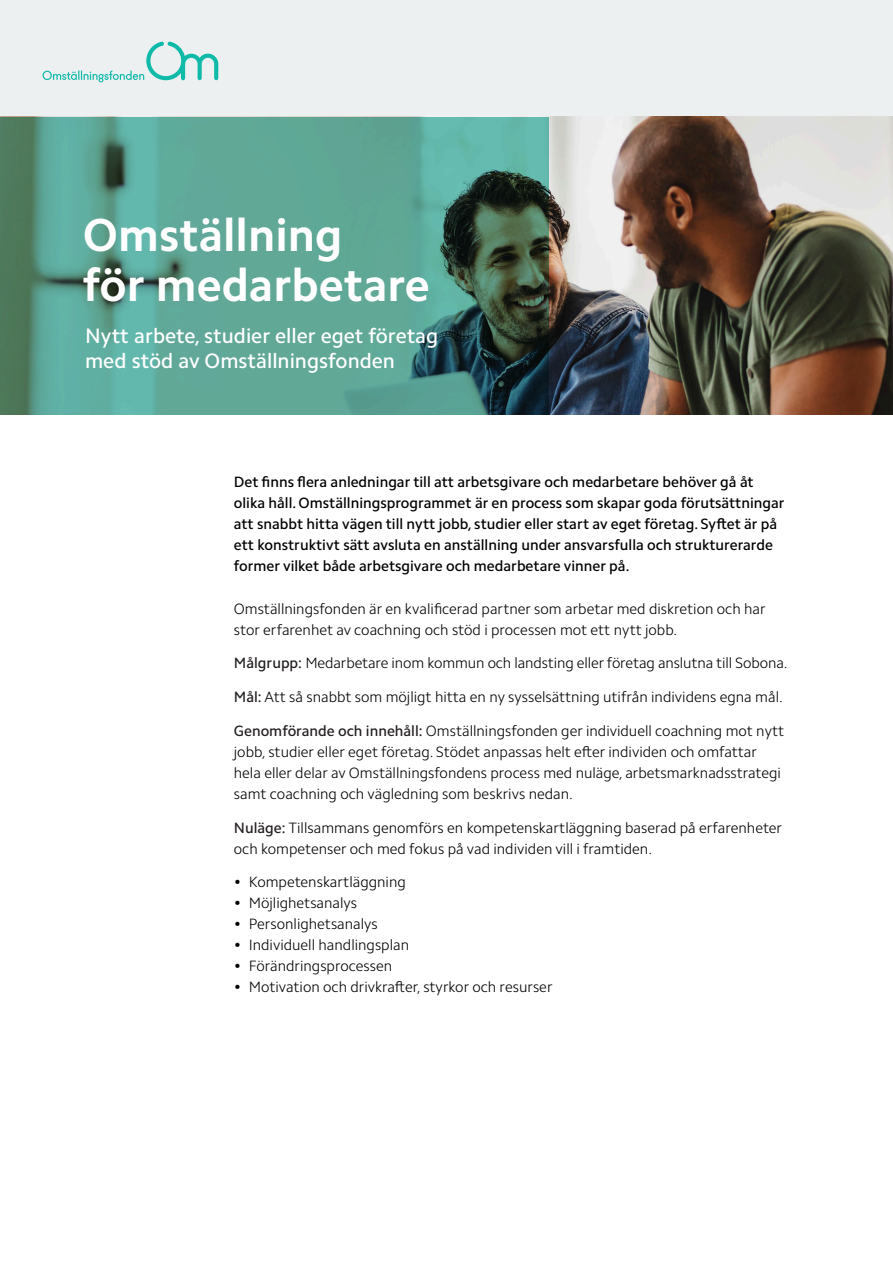
<style>
.page{position:relative;width:893px;height:1263px;background:#fff}
.page>*{position:absolute;margin:0;border:0;box-sizing:border-box;transform-origin:0 0}
.t1{font:700 46.5px/49.5px "Camphor Pro";color:#fff}
.t2{font:500 21px/25.5px "Camphor Pro";color:#fff}
.Brödtext{font:300 15px/21px "Camphor Pro";color:#000}
.Brödtext-2{font:500 15px/21px "Camphor Pro";color:#000}
.s1{font-weight:500;color:#231f20}
</style>
<div class="page">
<div style="left:0;top:0;width:893px;height:117px;background:#edf0f1"></div>
<svg style="left:43px;top:41px;width:175px;height:41px"></svg>
<img style="left:549px;top:117px;width:344px;height:298px">
<svg style="left:0;top:117px;width:549px;height:298px;background:#559686"></svg>
<p class="t1" style="left:83px;top:210px;width:348px">Omställning<br>för medarbetare</p>
<p class="t2" style="left:85px;top:323px;width:355px">Nytt arbete, studier eller eget företag med stöd av Omställningsfonden</p>
<p class="Brödtext-2" style="left:234px;top:472px;width:552px">Det finns flera anledningar till att arbetsgivare och medarbetare behöver gå åt olika håll. Omställningsprogrammet är en process som skapar goda förutsättningar att snabbt hitta vägen till nytt jobb, studier eller start av eget företag. Syftet är på ett konstruktivt sätt avsluta en anställning under ansvarsfulla och strukturerarde former vilket både arbetsgivare och medarbetare vinner på.</p>
<p class="Brödtext" style="left:234px;top:598px;width:533px">Omställningsfonden är en kvalificerad partner som arbetar med diskretion och har stor erfarenhet av coachning och stöd i processen mot ett nytt jobb.</p>
<p class="Brödtext" style="left:234px;top:653px;width:555px"><span class="s1">Målgrupp:</span> Medarbetare inom kommun och landsting eller företag anslutna till Sobona.</p>
<p class="Brödtext" style="left:234px;top:686px;width:550px"><span class="s1">Mål:</span> Att så snabbt som möjligt hitta en ny sysselsättning utifrån individens egna mål.</p>
<p class="Brödtext" style="left:234px;top:720px;width:552px"><span class="s1">Genomförande och innehåll:</span> Omställningsfonden ger individuell coachning mot nytt jobb, studier eller eget företag. Stödet anpassas helt efter individen och omfattar hela eller delar av Omställningsfondens process med nuläge, arbetsmarknadsstrategi samt coachning och vägledning som beskrivs nedan.</p>
<p class="Brödtext" style="left:234px;top:817px;width:550px"><span class="s1">Nuläge:</span> Tillsammans genomförs en kompetenskartläggning baserad på erfarenheter och kompetenser och med fokus på vad individen vill i framtiden.</p>
<p class="Brödtext" style="left:234px;top:872px;width:173px">• Kompetenskartläggning</p>
<p class="Brödtext" style="left:234px;top:893px;width:125px">• Möjlighetsanalys</p>
<p class="Brödtext" style="left:234px;top:914px;width:146px">• Personlighetsanalys</p>
<p class="Brödtext" style="left:234px;top:935px;width:177px">• Individuell handlingsplan</p>
<p class="Brödtext" style="left:234px;top:956px;width:160px">• Förändringsprocessen</p>
<p class="Brödtext" style="left:234px;top:977px;width:320px">• Motivation och drivkrafter, styrkor och resurser</p>
</div>
